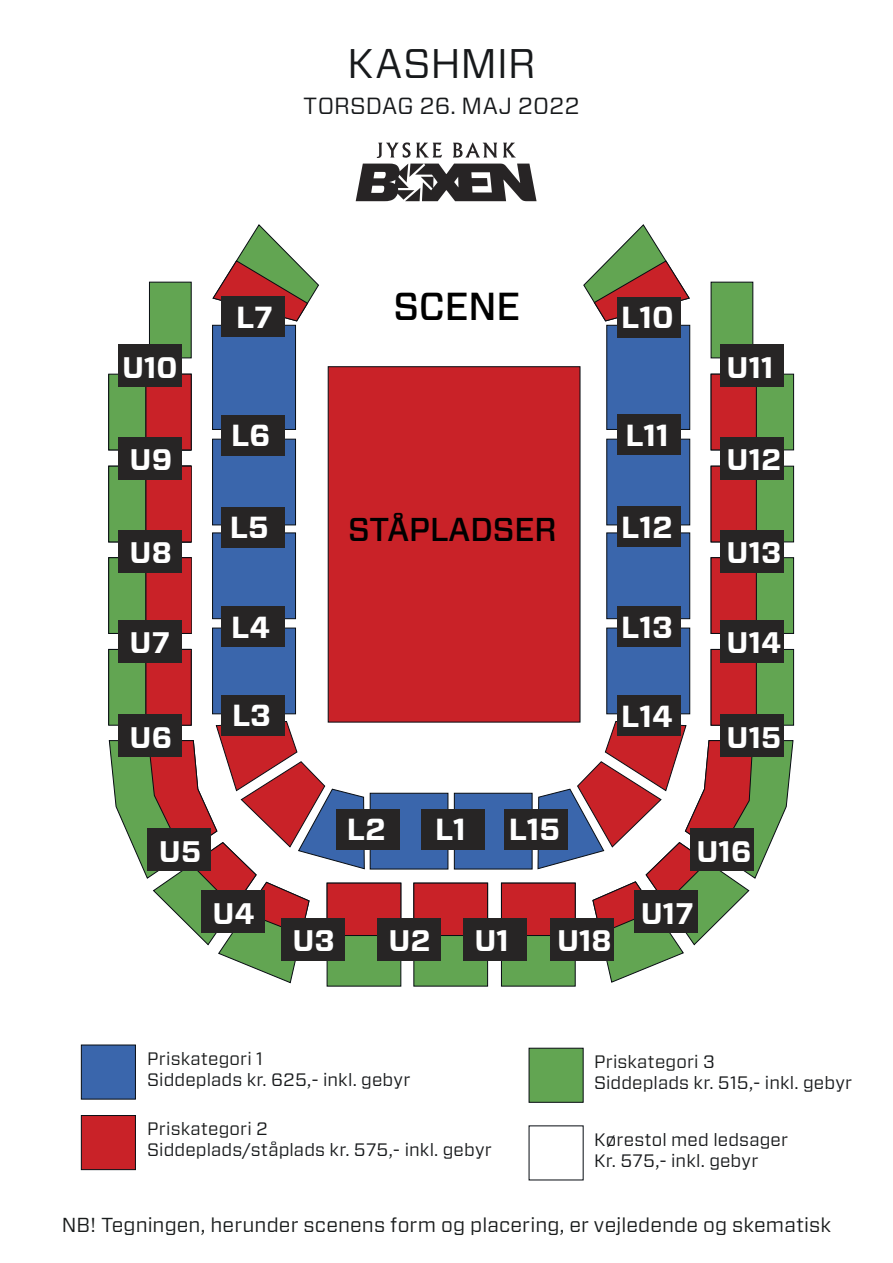
<style>
.page{position:relative;width:893px;height:1263px;background:#fff}
.page>*{position:absolute;margin:0;border:0;box-sizing:border-box;transform-origin:0 0}
.t1{font:41.4px "Forza";letter-spacing:-.005em;color:#17191b}
.t2{font:500 39px "Forza";color:#000}
.t3{font:500 33px "Forza";color:#000}
.t4{font:700 30.45px "Forza";color:#fff}
.t5{font:700 29.7px "Forza";color:#fff}
.t6{font:23.4px "Forza";letter-spacing:.01em;color:#17191b}
.t7{font:20.25px "Forza";letter-spacing:.005em;color:#191c1c}
.t8{font:18px/21px "Forza";letter-spacing:.005em;color:#17191b}
.t9{font:18px "Forza";letter-spacing:.015em;color:#1b1d1d}
.s1{color:#1b1d1d}
</style>
<div class="page">
<div style="left:212px;top:628px;width:84px;height:86px;background:#3a66ac;border:1px solid #070c12"></div>
<div style="left:212px;top:532px;width:84px;height:87px;background:#3a66ac;border:1px solid #070c12"></div>
<div style="left:212px;top:439px;width:84px;height:86px;background:#3a66ac;border:1px solid #070c12"></div>
<div style="left:212px;top:325px;width:84px;height:105px;background:#3a66ac;border:1px solid #070c12"></div>
<div style="left:328px;top:366px;width:252px;height:356px;background:#c92228"></div>
<div style="left:454px;top:793px;width:78px;height:76px;background:#3a66ac;border:1px solid #070c12"></div>
<div style="left:370px;top:793px;width:78px;height:76px;background:#3a66ac;border:1px solid #070c12"></div>
<div style="left:606px;top:628px;width:84px;height:86px;background:#3a66ac;border:1px solid #070c12"></div>
<div style="left:606px;top:532px;width:84px;height:87px;background:#3a66ac;border:1px solid #070c12"></div>
<div style="left:606px;top:439px;width:84px;height:86px;background:#3a66ac;border:1px solid #070c12"></div>
<div style="left:606px;top:325px;width:84px;height:105px;background:#3a66ac;border:1px solid #070c12"></div>
<svg style="left:212px;top:224px;width:107px;height:98px"></svg>
<svg style="left:583px;top:224px;width:107px;height:98px"></svg>
<div style="left:222px;top:296px;width:63px;height:40px;background:#272525"></div>
<div style="left:222px;top:415px;width:63px;height:40px;background:#272525"></div>
<div style="left:222px;top:508px;width:63px;height:40px;background:#272525"></div>
<div style="left:222px;top:607px;width:63px;height:40px;background:#272525"></div>
<div style="left:336px;top:809px;width:63px;height:40px;background:#272525"></div>
<div style="left:422px;top:809px;width:63px;height:40px;background:#272525"></div>
<div style="left:617px;top:696px;width:63px;height:40px;background:#272525"></div>
<div style="left:505px;top:809px;width:63px;height:40px;background:#272525"></div>
<div style="left:617px;top:607px;width:63px;height:40px;background:#272525"></div>
<div style="left:617px;top:507px;width:63px;height:40px;background:#272525"></div>
<div style="left:617px;top:414px;width:63px;height:40px;background:#272525"></div>
<div style="left:617px;top:297px;width:63px;height:40px;background:#272525"></div>
<div style="left:108px;top:557px;width:84px;height:77px;background:#62a552;border:1px solid #070c12"></div>
<div style="left:108px;top:466px;width:84px;height:76px;background:#62a552;border:1px solid #070c12"></div>
<div style="left:149px;top:282px;width:43px;height:76px;background:#62a552;border:1px solid #070c12"></div>
<div style="left:327px;top:883px;width:74px;height:103px;background:#62a552"></div>
<div style="left:501px;top:883px;width:75px;height:103px;background:#62a552"></div>
<div style="left:413px;top:883px;width:75px;height:103px;background:#62a552"></div>
<div style="left:711px;top:649px;width:83px;height:76px;background:#62a552;border:1px solid #070c12"></div>
<div style="left:711px;top:557px;width:83px;height:77px;background:#62a552;border:1px solid #070c12"></div>
<div style="left:711px;top:466px;width:83px;height:76px;background:#62a552;border:1px solid #070c12"></div>
<div style="left:711px;top:374px;width:83px;height:76px;background:#62a552;border:1px solid #070c12"></div>
<div style="left:711px;top:282px;width:42px;height:76px;background:#62a552;border:1px solid #070c12"></div>
<div style="left:327px;top:883px;width:74px;height:53px;background:#c92228;border:1px solid #070c12"></div>
<div style="left:501px;top:883px;width:75px;height:53px;background:#c92228;border:1px solid #070c12"></div>
<div style="left:413px;top:883px;width:75px;height:53px;background:#c92228;border:1px solid #070c12"></div>
<div style="left:146px;top:557px;width:46px;height:77px;background:#c92228"></div>
<div style="left:146px;top:466px;width:46px;height:76px;background:#c92228"></div>
<svg style="left:108px;top:373px;width:84px;height:78px;background:#915939"></svg>
<div style="left:711px;top:649px;width:46px;height:76px;background:#c92228;border:1px solid #070c12"></div>
<div style="left:711px;top:557px;width:46px;height:77px;background:#c92228;border:1px solid #070c12"></div>
<div style="left:711px;top:466px;width:46px;height:76px;background:#c92228;border:1px solid #070c12"></div>
<div style="left:711px;top:374px;width:46px;height:76px;background:#c92228;border:1px solid #070c12"></div>
<svg style="left:108px;top:649px;width:257px;height:335px"></svg>
<svg style="left:537px;top:721px;width:257px;height:262px"></svg>
<div style="left:118px;top:345px;width:64px;height:42px;background:#272525"></div>
<div style="left:118px;top:437px;width:64px;height:42px;background:#272525"></div>
<div style="left:118px;top:530px;width:64px;height:43px;background:#272525"></div>
<div style="left:118px;top:620px;width:64px;height:42px;background:#272525"></div>
<div style="left:118px;top:715px;width:64px;height:42px;background:#272525"></div>
<div style="left:148px;top:828px;width:63px;height:43px;background:#272525"></div>
<div style="left:201px;top:890px;width:63px;height:43px;background:#272525"></div>
<div style="left:551px;top:918px;width:63px;height:42px;background:#272525"></div>
<div style="left:463px;top:918px;width:63px;height:42px;background:#272525"></div>
<div style="left:377px;top:918px;width:63px;height:42px;background:#272525"></div>
<div style="left:281px;top:918px;width:63px;height:42px;background:#272525"></div>
<div style="left:720px;top:345px;width:63px;height:42px;background:#272525"></div>
<div style="left:720px;top:437px;width:63px;height:42px;background:#272525"></div>
<div style="left:720px;top:530px;width:63px;height:43px;background:#272525"></div>
<div style="left:720px;top:620px;width:63px;height:42px;background:#272525"></div>
<div style="left:720px;top:715px;width:63px;height:42px;background:#272525"></div>
<div style="left:690px;top:828px;width:63px;height:43px;background:#272525"></div>
<div style="left:635px;top:890px;width:63px;height:43px;background:#272525"></div>
<div style="left:81px;top:1045px;width:55px;height:54px;background:#3a66ac;border:1px solid #070c12"></div>
<div style="left:81px;top:1115px;width:55px;height:55px;background:#c92228;border:1px solid #070c12"></div>
<div style="left:529px;top:1048px;width:54px;height:55px;background:#62a552;border:1px solid #070c12"></div>
<svg style="left:377px;top:142px;width:65px;height:16px"></svg>
<svg style="left:503px;top:143px;width:13px;height:15px"></svg>
<svg style="left:453px;top:143px;width:44px;height:15px"></svg>
<svg style="left:356px;top:164px;width:181px;height:37px"></svg>
<h1 class="t1" style="left:347px;top:35px;width:190px">KASHMIR</h1>
<p class="t6" style="left:304px;top:90px;width:277px">TORSDAG 26. MAJ 2022</p>
<h3 class="t4" style="left:236px;top:297px;width:38px">L7</h3>
<h2 class="t2" style="left:393px;top:281px;width:128px">SCENE</h2>
<h3 class="t4" style="left:621px;top:297px;width:54px">L10</h3>
<h3 class="t5" style="left:122px;top:347px;width:57px">U10</h3>
<h3 class="t5" style="left:727px;top:347px;width:48px">U11</h3>
<h3 class="t4" style="left:231px;top:415px;width:41px">L6</h3>
<h3 class="t4" style="left:625px;top:415px;width:45px">L11</h3>
<h3 class="t5" style="left:130px;top:440px;width:44px">U9</h3>
<h3 class="t5" style="left:727px;top:440px;width:56px">U12</h3>
<h3 class="t5" style="left:130px;top:533px;width:44px">U8</h3>
<h3 class="t4" style="left:230px;top:507px;width:40px">L5</h3>
<h3 class="t3" style="left:348px;top:508px;width:210px">STÅPLADSER</h3>
<h3 class="t4" style="left:621px;top:507px;width:53px">L12</h3>
<h3 class="t5" style="left:727px;top:533px;width:56px">U13</h3>
<h3 class="t5" style="left:130px;top:623px;width:42px">U7</h3>
<h3 class="t4" style="left:231px;top:607px;width:40px">L4</h3>
<h3 class="t4" style="left:621px;top:607px;width:53px">L13</h3>
<h3 class="t5" style="left:727px;top:623px;width:56px">U14</h3>
<h3 class="t5" style="left:130px;top:717px;width:44px">U6</h3>
<h3 class="t4" style="left:232px;top:695px;width:41px">L3</h3>
<h3 class="t4" style="left:621px;top:696px;width:53px">L14</h3>
<h3 class="t5" style="left:727px;top:717px;width:56px">U15</h3>
<h3 class="t5" style="left:159px;top:831px;width:44px">U5</h3>
<h3 class="t5" style="left:213px;top:893px;width:44px">U4</h3>
<h3 class="t4" style="left:347px;top:809px;width:40px">L2</h3>
<h3 class="t4" style="left:435px;top:809px;width:32px">L1</h3>
<h3 class="t4" style="left:509px;top:809px;width:53px">L15</h3>
<h3 class="t5" style="left:292px;top:921px;width:44px">U3</h3>
<h3 class="t5" style="left:389px;top:921px;width:43px">U2</h3>
<h3 class="t5" style="left:475px;top:921px;width:36px">U1</h3>
<h3 class="t5" style="left:557px;top:921px;width:56px">U18</h3>
<h3 class="t5" style="left:697px;top:831px;width:56px">U16</h3>
<h3 class="t5" style="left:641px;top:893px;width:54px">U17</h3>
<p class="t9" style="left:147px;top:1046px;width:117px">Priskategori 1</p>
<p class="t8" style="left:147px;top:1069px;width:265px">Siddeplads kr. 625,- inkl. gebyr</p>
<p class="t8" style="left:147px;top:1118px;width:346px"><span class="s1">Priskategori</span> 2<br>Siddeplads/ståplads kr. 575,- inkl. gebyr</p>
<p class="t8" style="left:594px;top:1051px;width:260px"><span class="s1">Priskategori</span> 3<br>Siddeplads kr. 515,- inkl. gebyr</p>
<p class="t8" style="left:594px;top:1128px;width:195px">Kørestol med ledsager<br>Kr. 575,- inkl. gebyr</p>
<p class="t7" style="left:62px;top:1211px;width:771px">NB! Tegningen, herunder scenens form og placering, er vejledende og skematisk</p>
</div>
